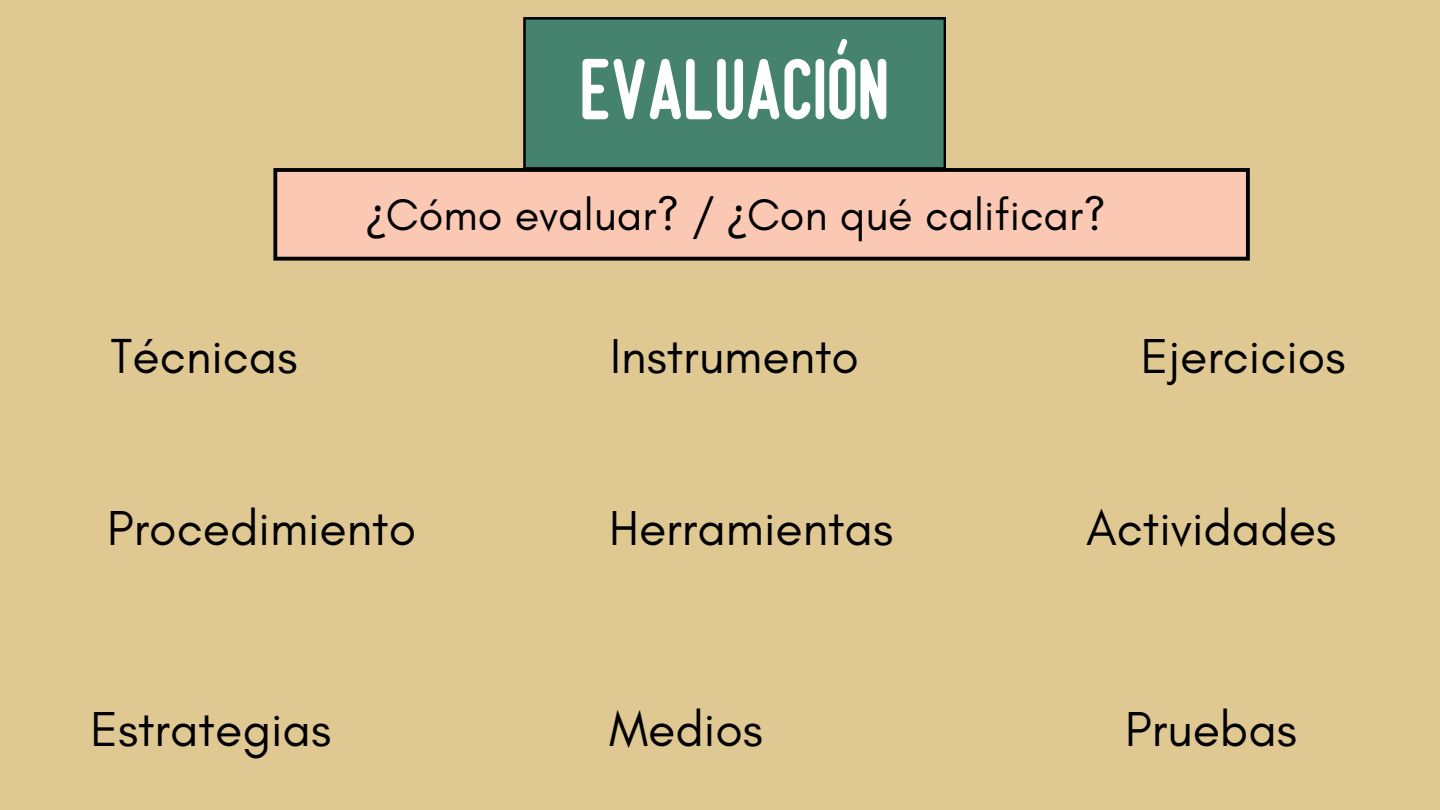
<style>
.page{position:relative;width:1440px;height:810px;background:#e0c893}
.page>*{position:absolute;margin:0;border:0;box-sizing:border-box;transform-origin:0 0}
.t1{font:86.3px "Bumblebee";color:#fff}
.t2{font:50px "Glacial Indifference";color:#000}
.t3{font:45px "Glacial Indifference";color:#000}
.s1{font-family:"Noto Sans"}
</style>
<div class="page">
<svg style="left:273px;top:168px;width:977px;height:93px;background:#e6b7a4"></svg>
<div style="left:523px;top:17px;width:423px;height:153px;background:#45836e"></div>
<p class="t1" style="left:582px;top:50px;width:311px">EVALUACIÓN</p>
<p class="t2" style="left:110px;top:326px;width:189px">Técnicas</p>
<p class="t3" style="left:366px;top:187px;width:741px"><span class="s1">¿</span>Cómo evaluar? / <span class="s1">¿</span>Con qué calificar?</p>
<p class="t2" style="left:610px;top:326px;width:250px">Instrumento</p>
<p class="t2" style="left:1141px;top:326px;width:206px">Ejercicios</p>
<p class="t2" style="left:107px;top:497px;width:310px">Procedimiento</p>
<p class="t2" style="left:90px;top:698px;width:242px">Estrategias</p>
<p class="t2" style="left:609px;top:497px;width:286px">Herramientas</p>
<p class="t2" style="left:609px;top:698px;width:155px">Medios</p>
<p class="t2" style="left:1086px;top:497px;width:252px">Actividades</p>
<p class="t2" style="left:1125px;top:698px;width:173px">Pruebas</p>
</div>
